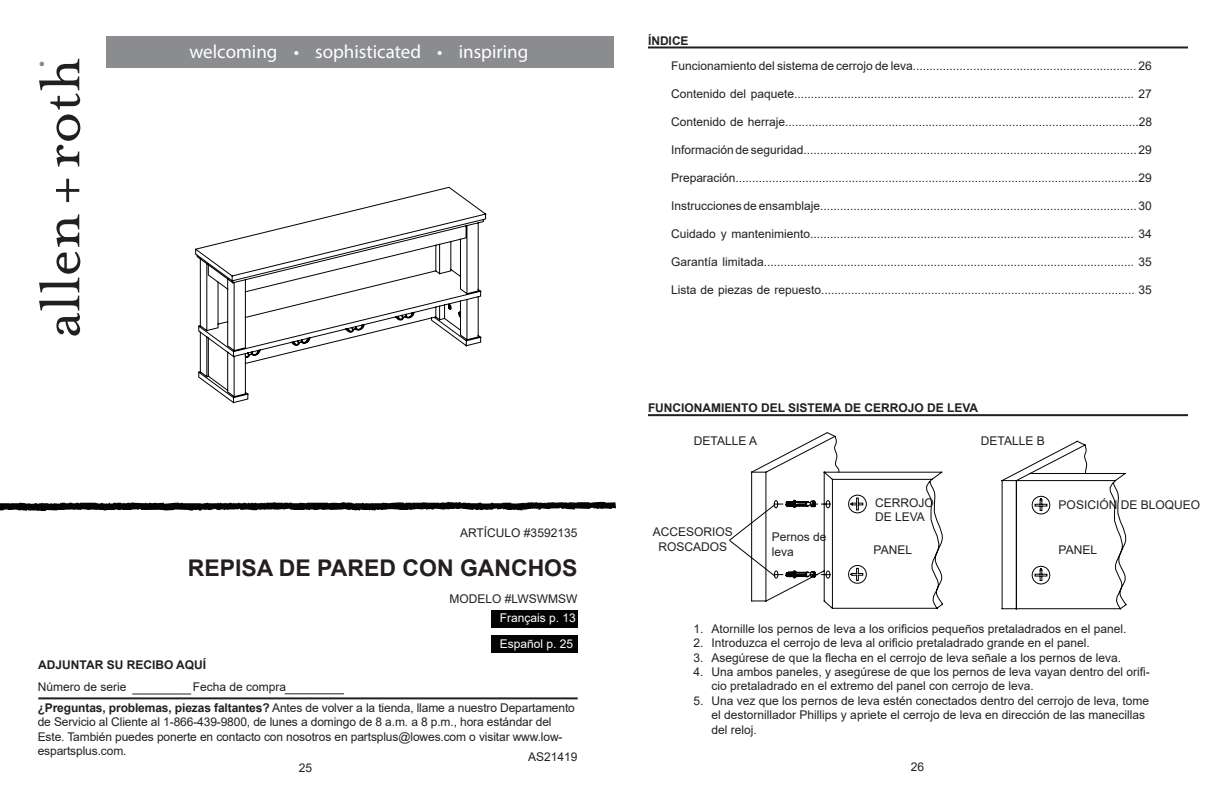
<style>
.page{position:relative;width:1224px;height:792px;background:#fff}
.page>*{position:absolute;margin:0;border:0;box-sizing:border-box;transform-origin:0 0}
.t1{font:700 23px "Arial";color:#231f20}
.t2{font:19px "Myriad Pro";color:#fff}
.t3{font:12px/14.4px "Arial";color:#231f20}
.t4{font:700 12px "Arial";color:#231f20}
.t5{font:12px/25.1px "Arial";color:#fff}
.s1{font-weight:700}
</style>
<div class="page">
<div style="left:106px;top:36px;width:508px;height:31px;background:#8a8c8f"></div>
<div style="left:492px;top:610px;width:86px;height:18px;background:#040503"></div>
<div style="left:492px;top:635px;width:86px;height:18px;background:#040503"></div>
<svg style="left:39px;top:214px;width:41px;height:122px"></svg>
<svg style="left:56px;top:179px;width:23px;height:23px"></svg>
<svg style="left:39px;top:59px;width:41px;height:107px"></svg>
<svg style="left:0;top:501px;width:616px;height:10px"></svg>
<svg style="left:195px;top:187px;width:291px;height:217px"></svg>
<hr style="left:648px;top:46px;width:540px;height:2px;background:#231f20">
<hr style="left:648px;top:414px;width:540px;height:2px;background:#231f20">
<svg style="left:1001px;top:441px;width:126px;height:168px"></svg>
<svg style="left:729px;top:432px;width:214px;height:177px"></svg>
<hr style="left:132px;top:693px;width:59px;height:2px;background:#231f20">
<hr style="left:285px;top:693px;width:59px;height:1px;background:#231f20">
<hr style="left:38px;top:697px;width:540px;height:2px;background:#231f20">
<h2 class="t2" style="left:189px;top:45px;width:340px">welcoming • sophisticated • inspiring</h2>
<p class="t3" style="left:460px;top:526px;width:119px">ARTÍCULO #3592135</p>
<h1 class="t1" style="left:188px;top:559px;width:391px">REPISA DE PARED CON GANCHOS</h1>
<p class="t3" style="left:450px;top:592px;width:129px">MODELO #LWSWMSW</p>
<p class="t5" style="left:500px;top:607px;width:78px">Français p. 13<br>Español p. 25</p>
<p class="t4" style="left:38px;top:660px;width:170px">ADJUNTAR SU RECIBO AQUÍ</p>
<p class="t3" style="left:38px;top:702px;width:539px"><span class="s1">¿Preguntas, problemas, piezas faltantes?</span> Antes de volver a la tienda, llame a nuestro Departamento de Servicio al Cliente al 1-866-439-9800, de lunes a domingo de 8 a.m. a 8 p.m., hora estándar del Este. También puedes ponerte en contacto con nosotros en partsplus@lowes.com o visitar www.low&shy;espartsplus.com.</p>
<p class="t3" style="left:38px;top:681px;width:90px">Número de serie</p>
<p class="t3" style="left:193px;top:680px;width:95px">Fecha de compra</p>
<p class="t3" style="left:528px;top:751px;width:51px">AS21419</p>
<p class="t3" style="left:299px;top:762px;width:15px">25</p>
<p class="t4" style="left:648px;top:36px;width:42px">ÍNDICE</p>
<p class="t3" style="left:671px;top:60px;width:482px">Funcionamiento del sistema de cerrojo de leva................................................................... 26</p>
<p class="t3" style="left:671px;top:88px;width:482px">Contenido del paquete...................................................................................................... 27</p>
<p class="t3" style="left:671px;top:116px;width:483px">Contenido de herraje..........................................................................................................28</p>
<p class="t3" style="left:671px;top:144px;width:482px">Información de seguridad.................................................................................................... 29</p>
<p class="t3" style="left:671px;top:172px;width:482px">Preparación......................................................................................................................... 29</p>
<p class="t3" style="left:671px;top:200px;width:482px">Instrucciones de ensamblaje............................................................................................... 30</p>
<p class="t3" style="left:671px;top:228px;width:482px">Cuidado y mantenimiento................................................................................................. 34</p>
<p class="t3" style="left:671px;top:256px;width:482px">Garantía limitada............................................................................................................... 35</p>
<p class="t3" style="left:671px;top:284px;width:482px">Lista de piezas de repuesto.............................................................................................. 35</p>
<p class="t4" style="left:648px;top:404px;width:332px">FUNCIONAMIENTO DEL SISTEMA DE CERROJO DE LEVA</p>
<p class="t3" style="left:694px;top:435px;width:65px">DETALLE A</p>
<p class="t3" style="left:981px;top:435px;width:65px">DETALLE B</p>
<p class="t3" style="left:875px;top:496px;width:60px">CERROJO<br>DE LEVA</p>
<p class="t3" style="left:1059px;top:498px;width:143px">POSICIÓN DE BLOQUEO</p>
<p class="t3" style="left:653px;top:526px;width:82px;text-align:center">ACCESORIOS<br>ROSCADOS</p>
<p class="t3" style="left:772px;top:531px;width:56px">Pernos de leva</p>
<p class="t3" style="left:874px;top:544px;width:40px">PANEL</p>
<p class="t3" style="left:1059px;top:544px;width:40px">PANEL</p>
<p class="t3" style="left:694px;top:623px;width:434px">1. Atornille los pernos de leva a los orificios pequeños pretaladrados en el panel.</p>
<p class="t3" style="left:694px;top:637px;width:398px">2. Introduzca el cerrojo de leva al orificio pretaladrado grande en el panel.</p>
<p class="t3" style="left:694px;top:651px;width:429px">3. Asegúrese de que la flecha en el cerrojo de leva señale a los pernos de leva.</p>
<p class="t3" style="left:712px;top:666px;width:440px;text-indent:-18px">4. Una ambos paneles, y asegúrese de que los pernos de leva vayan dentro del orifi&shy;cio pretaladrado en el extremo del panel con cerrojo de leva.</p>
<p class="t3" style="left:712px;top:695px;width:439px;text-indent:-18px">5. Una vez que los pernos de leva estén conectados dentro del cerrojo de leva, tome el destornillador Phillips y apriete el cerrojo de leva en dirección de las manecillas del reloj.</p>
<p class="t3" style="left:911px;top:761px;width:15px">26</p>
</div>
